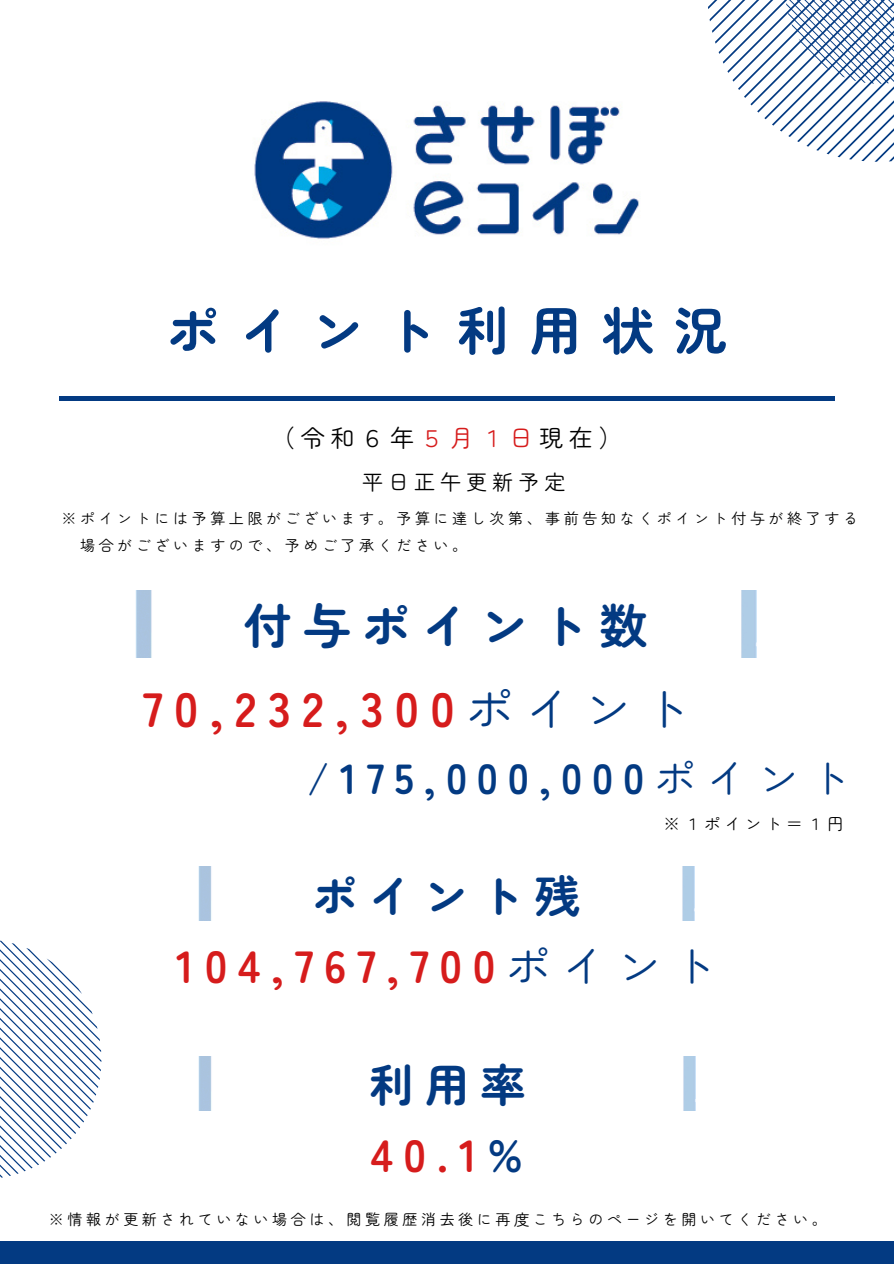
<style>
.page{position:relative;width:894px;height:1264px;background:#fff}
.page>*{position:absolute;margin:0;border:0;box-sizing:border-box;transform-origin:0 0}
.t1{font:700 52.5px "Zen Maru Gothic";letter-spacing:.38em;color:#033a82}
.t2{font:700 48px "Zen Maru Gothic";letter-spacing:.235em;color:#d61c1c}
.t3{font:700 48px "Zen Maru Gothic";letter-spacing:.235em;color:#033a82}
.t4{font:700 45px "Zen Maru Gothic";letter-spacing:.235em;color:#d61c1c}
.t5{font:700 45px "Zen Maru Gothic";letter-spacing:.235em;color:#033a82}
.t6{font:700 42px "Zen Maru Gothic";letter-spacing:.235em;color:#033a82}
.t7{font:24px "Zen Maru Gothic";letter-spacing:.24em;color:#000}
.t8{font:21px "Zen Maru Gothic";letter-spacing:.24em;color:#000}
.t9{font:16.5px "Zen Maru Gothic";letter-spacing:.24em;color:#000}
.t10{font:15px "Zen Maru Gothic";letter-spacing:.24em;color:#000}
.s1{color:#d61c1c}
.s2{font-weight:400;color:#033a82}
.s3{font-weight:400}
.s4{color:#033a82}
</style>
<div class="page">
<svg style="left:708px;top:0;width:185px;height:162px"></svg>
<svg style="left:0;top:940px;width:101px;height:237px"></svg>
<hr style="left:59px;top:396px;width:775px;height:4px;background:#033a82">
<div style="left:0;top:1241px;width:893px;height:22px;background:#033a82"></div>
<img style="left:254px;top:101px;width:385px;height:138px">
<img style="left:136px;top:590px;width:620px;height:67px">
<img style="left:198px;top:866px;width:496px;height:54px">
<img style="left:199px;top:1056px;width:496px;height:54px">
<p class="t1" style="left:167px;top:289px;width:561px">ポイント利用状況</p>
<p class="t7" style="left:271px;top:419px;width:353px">（令和６年<span class="s1">５月１日</span>現在）</p>
<h1 class="t8" style="left:362px;top:466px;width:205px">平日正午更新予定</h1>
<h4 class="t10" style="left:61px;top:506px;width:797px">※ポイントには予算上限がございます。予算に達し次第、事前告知なくポイント付与が終了する</h4>
<h5 class="t10" style="left:80px;top:534px;width:388px">場合がございますので、予めご了承ください。</h5>
<p class="t3" style="left:244px;top:588px;width:405px">付与ポイント数</p>
<p class="t2" style="left:143px;top:671px;width:550px">70,232,300<span class="s2">ポイント</span></p>
<p class="t6" style="left:307px;top:745px;width:546px"><span class="s3">/</span>175,000,000<span class="s3">ポイント</span></p>
<h1 class="t5" style="left:312px;top:861px;width:269px">ポイント残</h1>
<h3 class="t9" style="left:663px;top:810px;width:182px">※１ポイント＝１円</h3>
<p class="t4" style="left:176px;top:930px;width:543px">104,767,700<span class="s2">ポイント</span></p>
<h3 class="t5" style="left:369px;top:1049px;width:158px">利用率</h3>
<h2 class="t4" style="left:371px;top:1119px;width:153px">40.1<span class="s4">%</span></h2>
<h2 class="t10" style="left:49px;top:1207px;width:779px">※情報が更新されていない場合は、閲覧履歴消去後に再度こちらのページを開いてください。</h2>
</div>
